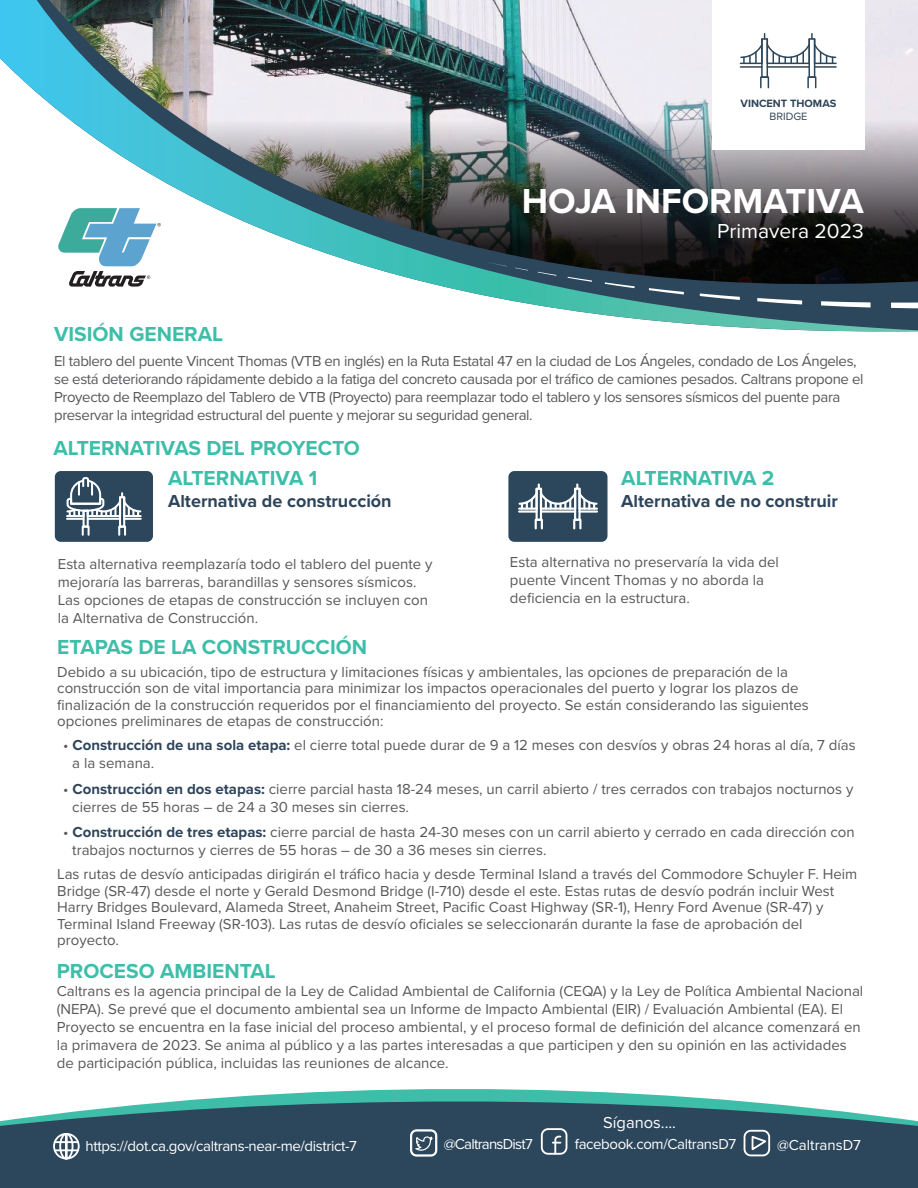
<style>
.page{position:relative;width:918px;height:1188px;background:#fff}
.page>*{position:absolute;margin:0;border:0;box-sizing:border-box;transform-origin:0 0}
.t1{font:700 36px "Proxima Nova";color:#fff}
.t2{font:700 21px "Proxima Nova";color:#3ebea9}
.t3{font:21px "Proxima Nova";color:#fff}
.t4{font:700 18px "Proxima Nova";color:#2e445a}
.t5{font:16.5px "Proxima Nova";color:#fff}
.t6{font:15px/18px "Proxima Nova";color:#57585a}
.t7{font:15px/18px "Proxima Nova";letter-spacing:-.025em;color:#57585a}
.t8{font:15px "Proxima Nova";letter-spacing:-.025em;color:#fff}
.t9{font:15px "Proxima Nova";letter-spacing:-.05em;color:#fff}
.t10{font:15px "Proxima Nova";color:#fff}
.t11{font:700 10.95px "Proxima Nova";color:#2e445a}
.t12{font:10.95px "Proxima Nova";color:#2e445a}
.s1{font-weight:700;color:#2e445a}
</style>
<div class="page">
<svg style="left:299px;top:1089px;width:320px;height:4px"></svg>
<svg style="left:0;top:1093px;width:918px;height:95px;background:#3f6170"></svg>
<div style="left:53px;top:1133px;width:27px;height:27px;border:2px solid #fff;border-radius:50%"></div>
<div style="left:59px;top:1133px;width:14px;height:27px;border:2px solid #fff;border-radius:50%"></div>
<svg style="left:65px;top:1134px;width:3px;height:26px"></svg>
<hr style="left:55px;top:1149px;width:23px;height:2px;background:#fff">
<hr style="left:55px;top:1141px;width:23px;height:2px;background:#fff">
<img style="left:0;top:0;width:918px;height:332px">
<svg style="left:484px;top:262px;width:23px;height:4px"></svg>
<svg style="left:515px;top:268px;width:13px;height:3px"></svg>
<svg style="left:538px;top:272px;width:18px;height:4px"></svg>
<svg style="left:568px;top:277px;width:24px;height:5px"></svg>
<svg style="left:605px;top:282px;width:30px;height:6px"></svg>
<svg style="left:649px;top:288px;width:35px;height:7px"></svg>
<svg style="left:700px;top:293px;width:40px;height:7px"></svg>
<svg style="left:757px;top:298px;width:45px;height:6px"></svg>
<svg style="left:821px;top:301px;width:50px;height:7px"></svg>
<svg style="left:891px;top:302px;width:27px;height:6px"></svg>
<div style="left:712px;top:0;width:153px;height:150px;background:#fff"></div>
<hr style="left:815px;top:66px;width:21px;height:2px;background:#2c465b">
<hr style="left:767px;top:66px;width:42px;height:2px;background:#2c465b">
<hr style="left:740px;top:66px;width:22px;height:2px;background:#2c465b">
<div style="left:807px;top:76px;width:9px;height:12px;border:2px solid #2c465b"></div>
<div style="left:808px;top:38px;width:7px;height:40px;border:2px solid #2c465b"></div>
<div style="left:760px;top:76px;width:9px;height:12px;border:2px solid #2c465b"></div>
<div style="left:761px;top:38px;width:7px;height:40px;border:2px solid #2c465b"></div>
<svg style="left:739px;top:34px;width:98px;height:30px"></svg>
<div style="left:53px;top:194px;width:108px;height:107px;background:#fff"></div>
<svg style="left:58px;top:208px;width:103px;height:79px"></svg>
<div style="left:55px;top:471px;width:98px;height:71px;background:#2c465b;border-radius:6px"></div>
<div style="left:118px;top:526px;width:8px;height:10px;border:2px solid #fff"></div>
<div style="left:82px;top:526px;width:8px;height:10px;border:2px solid #fff"></div>
<svg style="left:66px;top:477px;width:76px;height:52px"></svg>
<div style="left:508px;top:471px;width:100px;height:71px;background:#2c465b;border-radius:6px"></div>
<hr style="left:580px;top:510px;width:17px;height:3px;background:#fff">
<hr style="left:541px;top:510px;width:34px;height:3px;background:#fff">
<hr style="left:519px;top:510px;width:18px;height:3px;background:#fff">
<div style="left:573px;top:519px;width:8px;height:11px;border:2px solid #fff"></div>
<div style="left:574px;top:488px;width:7px;height:33px;border:2px solid #fff"></div>
<div style="left:535px;top:519px;width:8px;height:11px;border:2px solid #fff"></div>
<div style="left:536px;top:488px;width:6px;height:33px;border:2px solid #fff"></div>
<svg style="left:518px;top:484px;width:80px;height:26px"></svg>
<svg style="left:410px;top:1129px;width:28px;height:28px"></svg>
<div style="left:541px;top:1128px;width:26px;height:27px;border:2px solid #fff;border-radius:6px"></div>
<svg style="left:553px;top:1135px;width:9px;height:21px"></svg>
<div style="left:744px;top:1130px;width:26px;height:26px;border:2px solid #fff;border-radius:6px"></div>
<svg style="left:750px;top:1134px;width:20px;height:19px"></svg>
<p class="t11" style="left:740px;top:95px;width:97px">VINCENT THOMAS</p>
<p class="t12" style="left:769px;top:108px;width:39px">BRIDGE</p>
<h1 class="t1" style="left:522px;top:174px;width:344px">HOJA INFORMATIVA</h1>
<h2 class="t3" style="left:717px;top:216px;width:148px">Primavera 2023</h2>
<h2 class="t2" style="left:54px;top:318px;width:170px">VISIÓN GENERAL</h2>
<p class="t7" style="left:54px;top:352px;width:811px">El tablero del puente Vincent Thomas (VTB en inglés) en la Ruta Estatal 47 en la ciudad de Los Ángeles, condado de Los Ángeles, se está deteriorando rápidamente debido a la fatiga del concreto causada por el tráfico de camiones pesados. Caltrans propone el Proyecto de Reemplazo del Tablero de VTB (Proyecto) para reemplazar todo el tablero y los sensores sísmicos del puente para preservar la integridad estructural del puente y mejorar su seguridad general.</p>
<h2 class="t2" style="left:53px;top:433px;width:308px">ALTERNATIVAS DEL PROYECTO</h2>
<h2 class="t2" style="left:168px;top:463px;width:151px">ALTERNATIVA 1</h2>
<p class="t4" style="left:168px;top:487px;width:225px">Alternativa de construcción</p>
<p class="t6" style="left:58px;top:554px;width:376px">Esta alternativa reemplazaría todo el tablero del puente y mejoraría las barreras, barandillas y sensores sísmicos.<br>Las opciones de etapas de construcción se incluyen con la Alternativa de Construcción.</p>
<h2 class="t2" style="left:621px;top:463px;width:155px">ALTERNATIVA 2</h2>
<p class="t4" style="left:621px;top:487px;width:218px">Alternativa de no construir</p>
<p class="t6" style="left:510px;top:552px;width:271px">Esta alternativa no preservaría la vida del puente Vincent Thomas y no aborda la deficiencia en la estructura.</p>
<h2 class="t2" style="left:57px;top:631px;width:311px">ETAPAS DE LA CONSTRUCCIÓN</h2>
<p class="t6" style="left:57px;top:663px;width:753px;line-height:16.5px">Debido a su ubicación, tipo de estructura y limitaciones físicas y ambientales, las opciones de preparación de la construcción son de vital importancia para minimizar los impactos operacionales del puerto y lograr los plazos de finalización de la construcción requeridos por el financiamiento del proyecto. Se están considerando las siguientes opciones preliminares de etapas de construcción:</p>
<p class="t6" style="left:72px;top:735px;width:785px;text-indent:-9px">• <span class="s1">Construcción de una sola etapa:</span> el cierre total puede durar de 9 a 12 meses con desvíos y obras 24 horas al día, 7 días a la semana.</p>
<p class="t6" style="left:72px;top:779px;width:783px;text-indent:-9px">• <span class="s1">Construcción en dos etapas:</span> cierre parcial hasta 18-24 meses, un carril abierto / tres cerrados con trabajos nocturnos y cierres de 55 horas – de 24 a 30 meses sin cierres.</p>
<p class="t6" style="left:72px;top:822px;width:784px;text-indent:-9px">• <span class="s1">Construcción de tres etapas:</span> cierre parcial de hasta 24-30 meses con un carril abierto y cerrado en cada dirección con trabajos nocturnos y cierres de 55 horas – de 30 a 36 meses sin cierres.</p>
<p class="t6" style="left:57px;top:865px;width:802px;line-height:16.5px">Las rutas de desvío anticipadas dirigirán el tráfico hacia y desde Terminal Island a través del Commodore Schuyler F. Heim Bridge (SR-47) desde el norte y Gerald Desmond Bridge (I-710) desde el este. Estas rutas de desvío podrán incluir West Harry Bridges Boulevard, Alameda Street, Anaheim Street, Pacific Coast Highway (SR-1), Henry Ford Avenue (SR-47) y Terminal Island Freeway (SR-103). Las rutas de desvío oficiales se seleccionarán durante la fase de aprobación del proyecto.</p>
<h2 class="t2" style="left:57px;top:956px;width:221px">PROCESO AMBIENTAL</h2>
<p class="t6" style="left:57px;top:982px;width:808px">Caltrans es la agencia principal de la Ley de Calidad Ambiental de California (CEQA) y la Ley de Política Ambiental Nacional (NEPA). Se prevé que el documento ambiental sea un Informe de Impacto Ambiental (EIR) / Evaluación Ambiental (EA). El Proyecto se encuentra en la fase inicial del proceso ambiental, y el proceso formal de definición del alcance comenzará en la primavera de 2023. Se anima al público y a las partes interesadas a que participen y den su opinión en las actividades de participación pública, incluidas las reuniones de alcance.</p>
<p class="t8" style="left:86px;top:1135px;width:273px">https://dot.ca.gov/caltrans-near-me/district-7</p>
<p class="t5" style="left:603px;top:1110px;width:74px">Síganos....</p>
<p class="t9" style="left:444px;top:1132px;width:90px">@CaltransDist7</p>
<p class="t8" style="left:575px;top:1132px;width:163px">facebook.com/CaltransD7</p>
<p class="t10" style="left:777px;top:1134px;width:85px">@CaltransD7</p>
</div>
